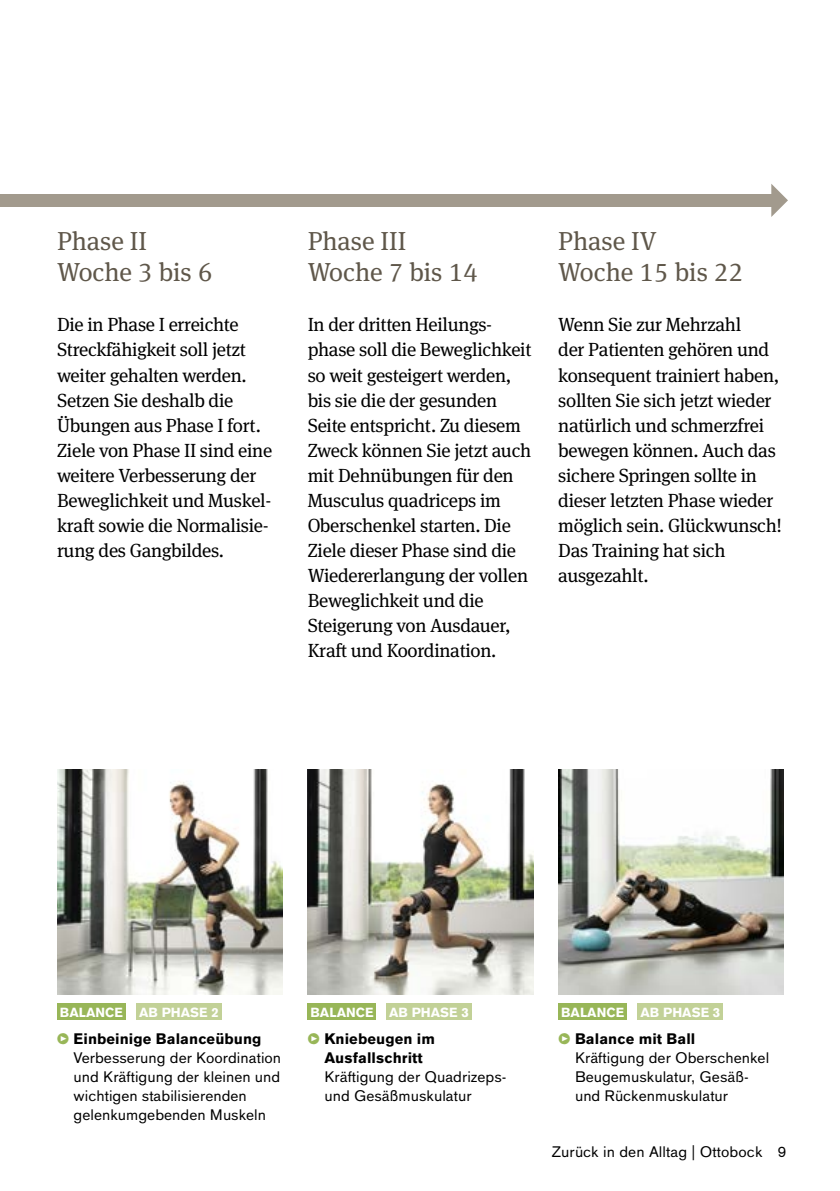
<style>
.page{position:relative;width:840px;height:1191px;background:#fff}
.page>*{position:absolute;margin:0;border:0;box-sizing:border-box;transform-origin:0 0}
.t1{font:26px/31px "OBO Serif";color:#5f574a}
.t2{font:19px/25px "OBO Serif";letter-spacing:-.015em;color:#000}
.t3{font:15px/19px "OBO Sans";color:#000}
.t4{font:700 15px/19px "OBO Sans";letter-spacing:.005em;color:#000;text-align:center}
.t5{font:700 13px "OBO Sans";letter-spacing:.005em;color:#fff}
.s1{font-family:"OBO Serif";color:#98b658}
.s2{font-weight:700}
.s3{font-family:"OBO Serif";font-weight:400;color:#98b658}
</style>
<div class="page">
<div style="left:0;top:194px;width:771px;height:13px;background:#a29a8d"></div>
<svg style="left:771px;top:184px;width:16px;height:33px"></svg>
<img style="left:57px;top:769px;width:225px;height:225px">
<img style="left:307px;top:769px;width:225px;height:225px">
<img style="left:558px;top:769px;width:225px;height:225px">
<div style="left:57px;top:1003px;width:69px;height:16px;background:#98b658"></div>
<div style="left:307px;top:1003px;width:69px;height:16px;background:#98b658"></div>
<div style="left:558px;top:1003px;width:68px;height:16px;background:#98b658"></div>
<div style="left:136px;top:1003px;width:85px;height:16px;background:#c2d197"></div>
<div style="left:386px;top:1003px;width:85px;height:16px;background:#c2d197"></div>
<div style="left:637px;top:1003px;width:85px;height:16px;background:#c2d197"></div>
<h1 class="t1" style="left:57px;top:226px;width:157px">Phase II<br>Woche 3 bis 6</h1>
<p class="t2" style="left:57px;top:312px;width:216px">Die in Phase I erreichte<br>Streckfähigkeit soll jetzt weiter gehalten werden.<br>Setzen Sie deshalb die<br>Übungen aus Phase I fort.<br>Ziele von Phase II sind eine weitere Verbesserung der<br>Beweglichkeit und Muskel&shy;kraft sowie die Normalisie&shy;rung des Gangbildes.</p>
<h1 class="t1" style="left:307px;top:226px;width:172px">Phase III<br>Woche 7 bis 14</h1>
<p class="t2" style="left:307px;top:312px;width:225px">In der dritten Heilungs&shy;phase soll die Beweglichkeit so weit gesteigert werden, bis sie die der gesunden<br>Seite entspricht. Zu diesem<br>Zweck können Sie jetzt auch mit Dehnübungen für den<br>Musculus quadriceps im<br>Oberschenkel starten. Die<br>Ziele dieser Phase sind die<br>Wiedererlangung der vollen<br>Beweglichkeit und die<br>Steigerung von Ausdauer,<br>Kraft und Koordination.</p>
<h1 class="t1" style="left:558px;top:226px;width:186px">Phase IV<br>Woche 15 bis 22</h1>
<p class="t2" style="left:558px;top:312px;width:225px">Wenn Sie zur Mehrzahl<br>der Patienten gehören und konsequent trainiert haben, sollten Sie sich jetzt wieder natürlich und schmerzfrei bewegen können. Auch das sichere Springen sollte in dieser letzten Phase wieder möglich sein. Glückwunsch!<br>Das Training hat sich ausgezahlt.</p>
<p class="t5" style="left:60px;top:1004px;width:160px">BALANCE AB PHASE 2</p>
<p class="t5" style="left:310px;top:1004px;width:160px">BALANCE AB PHASE 3</p>
<p class="t5" style="left:560px;top:1004px;width:64px">BALANCE</p>
<p class="t5" style="left:640px;top:1004px;width:81px">AB PHASE 3</p>
<p class="t3" style="left:74px;top:1029px;width:209px;text-indent:-17px"><span class="s1">•</span> <span class="s2">Einbeinige Balanceübung<br></span>Verbesserung der Koordination und Kräftigung der kleinen und wichtigen stabilisierenden gelenkumgebenden Muskeln</p>
<p class="t4" style="left:307px;top:1029px;width:129px"><span class="s3">•</span> Kniebeugen im<br>Ausfallschritt</p>
<p class="t3" style="left:324px;top:1067px;width:183px">Kräftigung der Quadrizeps&shy;und Gesäßmuskulatur</p>
<p class="t3" style="left:574px;top:1029px;width:195px;text-indent:-17px"><span class="s1">•</span> <span class="s2">Balance mit Ball<br></span>Kräftigung der Oberschenkel<br>Beugemuskulatur, Gesäß&shy;und Rückenmuskulatur</p>
<p class="t3" style="left:551px;top:1142px;width:236px">Zurück in den Alltag | Ottobock 9</p>
</div>
